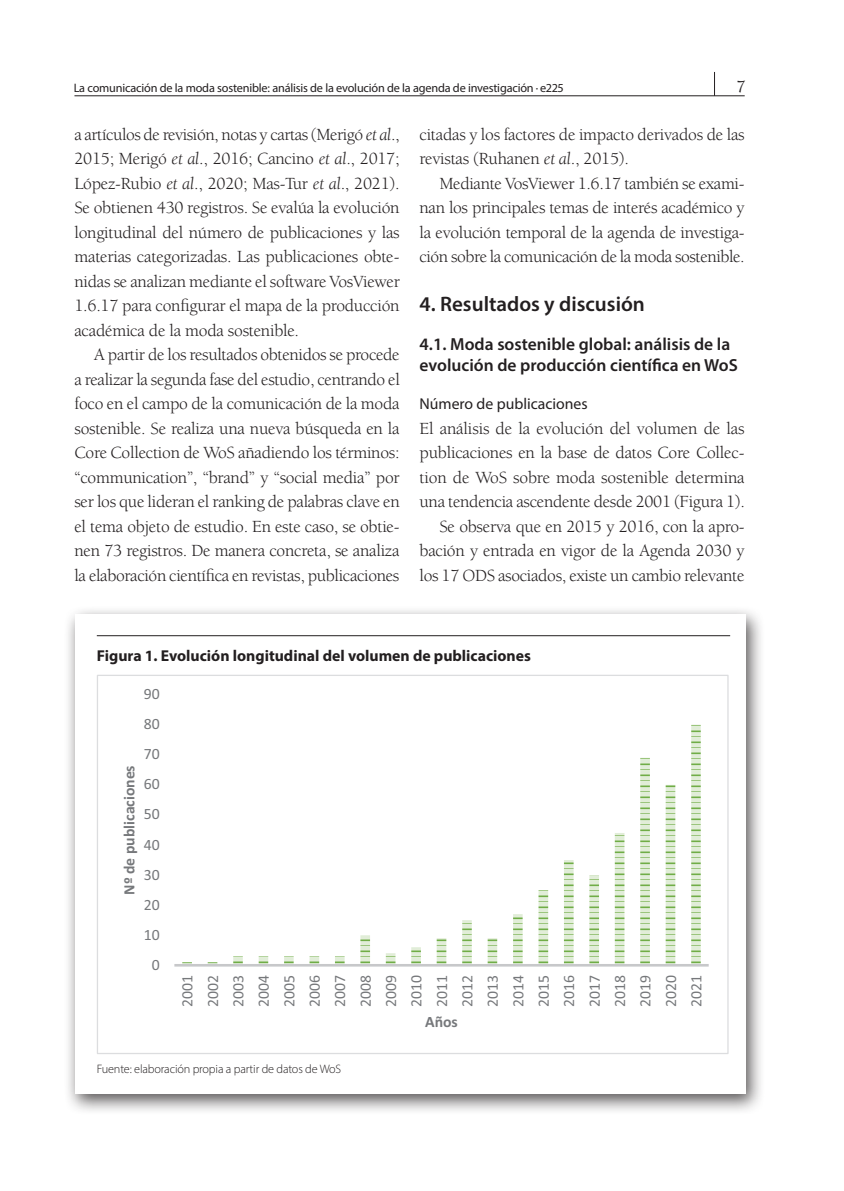
<style>
.page{position:relative;width:844px;height:1191px;background:#fff}
.page>*{position:absolute;margin:0;border:0;box-sizing:border-box;transform-origin:0 0}
.t1{font:600 21px "Myriad Pro";color:#231f20}
.TX{font:17.5px/24.5px "Berkeley Std";letter-spacing:-.02em;color:#231f20;text-align:justify}
.TX1{font:17.5px/24.5px "Berkeley Std";letter-spacing:-.02em;color:#231f20;text-align:justify}
.t2{font:600 17.5px/21px "Myriad Pro";color:#231f20}
.t3{font:500 17.5px "Berkeley Std";color:#231f20}
.image{font:15.75px/25.4px "Calibri";color:#76787b;text-align:justify}
.Figure_Caption{font:700 15.75px "Myriad Pro";color:#231f20}
.t4{font:15.75px "Myriad Pro";color:#231f20}
.image-2{font:700 15.75px "Calibri";color:#76787b}
.t5{font:12.25px "Myriad Pro";letter-spacing:-.015em;color:#231f20}
.Figure_source{font:300 12.25px "Myriad Pro";letter-spacing:-.015em;color:#231f20}
.s1{font-style:italic}
</style>
<div class="page">
<hr style="left:74px;top:95px;width:670px;height:1px;background:#231f20">
<svg style="left:714px;top:72px;width:1px;height:24px"></svg>
<div style="left:64px;top:605px;width:700px;height:510px;background:#231f20;opacity:.75"></div>
<div style="left:75px;top:614px;width:670px;height:479px;background:#fff"></div>
<hr style="left:97px;top:635px;width:633px;height:1px;background:#231f20">
<svg style="left:182px;top:724px;width:518px;height:240px"></svg>
<hr style="left:174px;top:964px;width:534px;height:2px;background:#c7c8ca">
<p class="t5" style="left:74px;top:81px;width:491px">La comunicación de la moda sostenible: análisis de la evolución de la agenda de investigación · e225</p>
<p class="t3" style="left:736px;top:77px;width:11px">7</p>
<p class="TX" style="left:74px;top:122px;width:327px">a artículos de revisión, notas y cartas (Merigó <span class="s1">et al</span>., 2015; Merigó <span class="s1">et al</span>., 2016; Cancino <span class="s1">et al</span>., 2017; López-Rubio <span class="s1">et al</span>., 2020; Mas-Tur <span class="s1">et al</span>., 2021).<br>Se obtienen 430 registros. Se evalúa la evolución longitudinal del número de publicaciones y las materias categorizadas. Las publicaciones obte&shy;nidas se analizan mediante el software VosViewer 1.6.17 para configurar el mapa de la producción académica de la moda sostenible.</p>
<p class="TX" style="left:74px;top:343px;width:327px;text-indent:20px">A partir de los resultados obtenidos se procede a realizar la segunda fase del estudio, centrando el foco en el campo de la comunicación de la moda sostenible. Se realiza una nueva búsqueda en la Core Collection de WoS añadiendo los términos: “communication”, “brand” y “social media” por ser los que lideran el ranking de palabras clave en el tema objeto de estudio. En este caso, se obtie&shy;nen 73 registros. De manera concreta, se analiza la elaboración científica en revistas, publicaciones</p>
<p class="TX" style="left:419px;top:122px;width:326px">citadas y los factores de impacto derivados de las revistas (Ruhanen <span class="s1">et al</span>., 2015).</p>
<p class="TX" style="left:419px;top:171px;width:326px;text-indent:20px">Mediante VosViewer 1.6.17 también se exami&shy;nan los principales temas de interés académico y la evolución temporal de la agenda de investiga&shy;ción sobre la comunicación de la moda sostenible.</p>
<h1 class="t1" style="left:419px;top:291px;width:227px">4. Resultados y discusión</h1>
<h2 class="t2" style="left:419px;top:333px;width:320px">4.1. Moda sostenible global: análisis de la evolución de producción científica en WoS</h2>
<h3 class="t4" style="left:419px;top:394px;width:170px">Número de publicaciones</h3>
<p class="TX1" style="left:419px;top:416px;width:327px">El análisis de la evolución del volumen de las publicaciones en la base de datos Core Collec&shy;tion de WoS sobre moda sostenible determina una tendencia ascendente desde 2001 (Figura 1).</p>
<p class="TX" style="left:419px;top:514px;width:326px;text-indent:20px">Se observa que en 2015 y 2016, con la apro&shy;bación y entrada en vigor de la Agenda 2030 y los 17 ODS asociados, existe un cambio relevante</p>
<p class="Figure_Caption" style="left:97px;top:645px;width:435px">Figura 1. Evolución longitudinal del volumen de publicaciones</p>
<p class="image" style="left:144px;top:681px;width:17px">90</p>
<p class="image" style="left:144px;top:711px;width:17px">80</p>
<p class="image" style="left:144px;top:741px;width:17px">70</p>
<p class="image-2" style="left:118px;top:895px;width:131px;rotate:-90deg">Nº de publicaciones</p>
<p class="image" style="left:144px;top:771px;width:17px">60</p>
<p class="image" style="left:144px;top:801px;width:17px">50</p>
<p class="image" style="left:144px;top:831px;width:17px">40</p>
<p class="image" style="left:144px;top:861px;width:17px">30</p>
<p class="image" style="left:144px;top:891px;width:17px">20</p>
<p class="image" style="left:144px;top:921px;width:17px">10</p>
<p class="image" style="left:152px;top:951px;width:9px">0</p>
<p class="image" style="left:174px;top:1007px;width:33px;rotate:-90deg">2001<br>2002<br>2003<br>2004<br>2005<br>2006<br>2007<br>2008<br>2009<br>2010<br>2011<br>2012<br>2013<br>2014<br>2015<br>2016<br>2017<br>2018<br>2019<br>2020<br>2021</p>
<p class="image-2" style="left:425px;top:1011px;width:34px">Años</p>
<p class="Figure_source" style="left:97px;top:1061px;width:246px">Fuente: elaboración propia a partir de datos de WoS</p>
</div>
